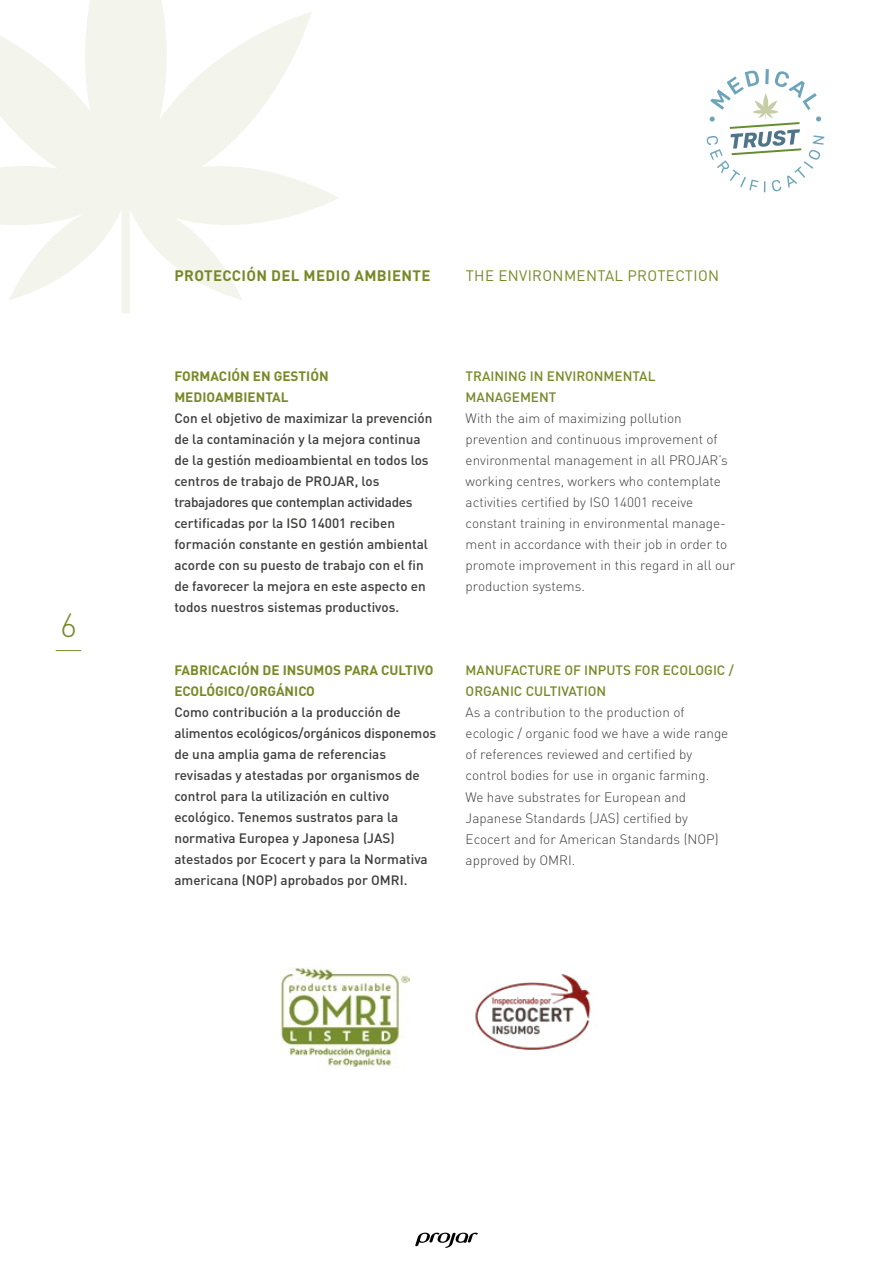
<style>
.page{position:relative;width:893px;height:1263px;background:#fff}
.page>*{position:absolute;margin:0;border:0;box-sizing:border-box;transform-origin:0 0}
.t1{font:300 33px "DIN Pro";color:#788827}
.t2{font:700 15px "DIN Pro";letter-spacing:.025em;color:#788827}
.t3{font:15px "DIN Pro";letter-spacing:.025em;color:#788827}
.t4{font:500 13.5px/21px "DIN Pro";color:#3c3c3b}
.t5{font:300 13.5px/21px "DIN Pro";color:#3c3c3b}
.t6{font:500 13.5px/21px "DIN Pro";color:#788827}
.t7{font:700 13.5px/21px "DIN Pro";color:#788827}
</style>
<div class="page">
<svg style="left:56px;top:650px;width:25px;height:1px"></svg>
<svg style="left:0;top:0;width:338px;height:313px;fill:#f3f5ed"></svg>
<svg style="left:707px;top:69px;width:117px;height:123px"></svg>
<svg style="left:415px;top:1233px;width:63px;height:15px"></svg>
<img style="left:281px;top:967px;width:128px;height:101px">
<img style="left:475px;top:974px;width:116px;height:76px">
<h1 class="t1" style="left:60px;top:603px;width:18px">6</h1>
<p class="t2" style="left:174px;top:265px;width:258px">PROTECCIÓN DEL MEDIO AMBIENTE</p>
<p class="t3" style="left:466px;top:265px;width:255px">THE ENVIRONMENTAL PROTECTION</p>
<p class="t7" style="left:174px;top:365px;width:156px">FORMACIÓN EN GESTIÓN<br>MEDIOAMBIENTAL</p>
<p class="t4" style="left:174px;top:407px;width:260px">Con el objetivo de maximizar la prevención de la contaminación y la mejora continua de la gestión medioambiental en todos los centros de trabajo de PROJAR, los trabajadores que contemplan actividades certificadas por la ISO 14001 reciben formación constante en gestión ambiental acorde con su puesto de trabajo con el fin de favorecer la mejora en este aspecto en todos nuestros sistemas productivos.</p>
<p class="t7" style="left:174px;top:659px;width:261px">FABRICACIÓN DE INSUMOS PARA CULTIVO<br>ECOLÓGICO/ORGÁNICO</p>
<p class="t4" style="left:174px;top:701px;width:263px">Como contribución a la producción de alimentos ecológicos/orgánicos disponemos de una amplia gama de referencias revisadas y atestadas por organismos de control para la utilización en cultivo ecológico. Tenemos sustratos para la normativa Europea y Japonesa (JAS) atestados por Ecocert y para la Normativa americana (NOP) aprobados por OMRI.</p>
<p class="t6" style="left:466px;top:365px;width:191px">TRAINING IN ENVIRONMENTAL<br>MANAGEMENT</p>
<p class="t5" style="left:466px;top:407px;width:271px">With the aim of maximizing pollution prevention and continuous improvement of environmental management in all PROJAR’s working centres, workers who contemplate activities certified by ISO 14001 receive constant training in environmental manage&shy;ment in accordance with their job in order to promote improvement in this regard in all our production systems.</p>
<p class="t6" style="left:466px;top:659px;width:270px">MANUFACTURE OF INPUTS FOR ECOLOGIC /<br>ORGANIC CULTIVATION</p>
<p class="t5" style="left:466px;top:701px;width:264px">As a contribution to the production of ecologic / organic food we have a wide range of references reviewed and certified by control bodies for use in organic farming.<br>We have substrates for European and Japanese Standards (JAS) certified by Ecocert and for American Standards (NOP) approved by OMRI.</p>
</div>
